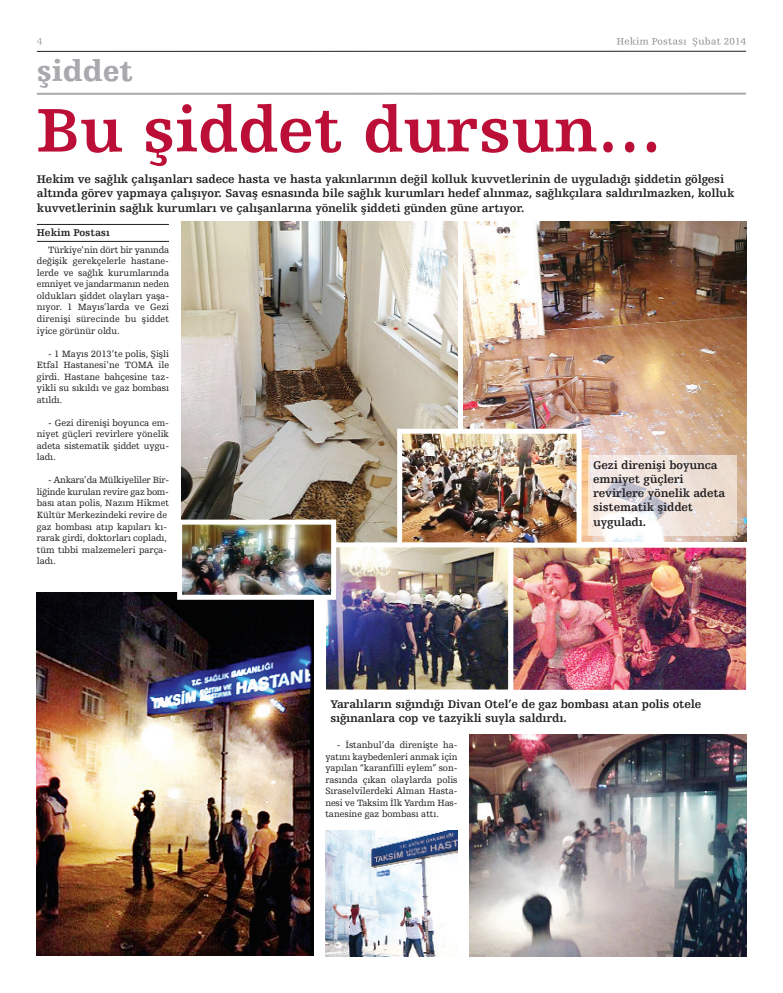
<style>
.page{position:relative;width:783px;height:993px;background:#fff}
.page>*{position:absolute;margin:0;border:0;box-sizing:border-box;transform-origin:0 0}
.t1{font:700 65px "Humanist Slabserif 712 BT";color:#bc0f38}
.t2{font:900 30px "Humanist Slabserif 712 BT";color:#a8a9ad}
.t3{font:700 11.8px/14.2px "Humanist Slabserif 712 BT";letter-spacing:-.01em;color:#231f20}
.t4{font:700 10.4px "Humanist Slabserif 712 BT";color:#231f20}
.t5{font:9.6px/11.5px "Humanist Slabserif 712 BT";letter-spacing:-.005em;color:#231f20;text-align:justify}
</style>
<div class="page">
<svg style="left:616px;top:37px;width:51px;height:8px"></svg>
<hr style="left:37px;top:93px;width:709px;height:2px;background:#a8a9ad">
<hr style="left:37px;top:51px;width:709px;height:1px;background:#231f20">
<svg style="left:37px;top:38px;width:5px;height:6px"></svg>
<hr style="left:37px;top:224px;width:132px;height:1px;background:#231f20">
<hr style="left:37px;top:241px;width:132px;height:1px;background:#231f20">
<img style="left:181px;top:221px;width:276px;height:321px">
<img style="left:463px;top:221px;width:283px;height:320px">
<img style="left:403px;top:434px;width:172px;height:107px">
<div style="left:397px;top:428px;width:184px;height:119px;border:5px solid #fff"></div>
<img style="left:514px;top:548px;width:231px;height:140px">
<div style="left:508px;top:542px;width:243px;height:152px;border:5px solid #fff"></div>
<img style="left:326px;top:548px;width:181px;height:140px">
<div style="left:320px;top:542px;width:193px;height:152px;border:5px solid #fff"></div>
<img style="left:588px;top:455px;width:148px;height:80px">
<img style="left:469px;top:734px;width:277px;height:221px">
<img style="left:325px;top:830px;width:132px;height:125px">
<img style="left:37px;top:592px;width:276px;height:363px">
<img style="left:183px;top:525px;width:147px;height:68px">
<div style="left:177px;top:519px;width:159px;height:80px;border:5px solid #fff"></div>
<h2 class="t2" style="left:37px;top:59px;width:98px">şiddet</h2>
<h1 class="t1" style="left:37px;top:104px;width:626px">Bu şiddet dursun…</h1>
<p class="t3" style="left:37px;top:173px;width:698px">Hekim ve sağlık çalışanları sadece hasta ve hasta yakınlarının değil kolluk kuvvetlerinin de uyguladığı şiddetin gölgesi altında görev yapmaya çalışıyor. Savaş esnasında bile sağlık kurumları hedef alınmaz, sağlıkçılara saldırılmazken, kolluk kuvvetlerinin sağlık kurumları ve çalışanlarına yönelik şiddeti günden güne artıyor.</p>
<p class="t4" style="left:37px;top:228px;width:74px">Hekim Postası</p>
<p class="t5" style="left:37px;top:244px;width:134px;text-indent:11px">Türkiye’nin dört bir yanında değişik gerekçelerle hastane&shy;lerde ve sağlık kurumlarında emniyet ve jandarmanın neden oldukları şiddet olayları yaşa&shy;nıyor. 1 Mayıs’larda ve Gezi direnişi sürecinde bu şiddet iyice görünür oldu.</p>
<p class="t5" style="left:37px;top:348px;width:134px;text-indent:11px">- 1 Mayıs 2013’te polis, Şişli Etfal Hastanesi’ne TOMA ile girdi. Hastane bahçesine taz&shy;yikli su sıkıldı ve gaz bombası atıldı.</p>
<p class="t5" style="left:37px;top:417px;width:134px;text-indent:11px">- Gezi direnişi boyunca em&shy;niyet güçleri revirlere yönelik adeta sistematik şiddet uygu&shy;ladı.</p>
<p class="t5" style="left:37px;top:475px;width:134px;text-align:left;text-indent:11px">- Ankara’da Mülkiyeliler Bir&shy;liğinde kurulan revire gaz bom&shy;bası atan polis, Nazım Hikmet<br>Kültür Merkezindeki revire de gaz bombası atıp kapıları kı&shy;rarak girdi, doktorları copladı, tüm tıbbi malzemeleri parça&shy;ladı.</p>
<p class="t3" style="left:593px;top:459px;width:134px">Gezi direnişi boyunca emniyet güçleri revirlere yönelik adeta sistematik şiddet uyguladı.</p>
<p class="t3" style="left:330px;top:698px;width:372px">Yaralıların sığındığı Divan Otel’e de gaz bombası atan polis otele sığınanlara cop ve tazyikli suyla saldırdı.</p>
<p class="t5" style="left:325px;top:739px;width:134px;text-indent:11px">- İstanbul’da direnişte ha&shy;yatını kaybedenleri anmak için yapılan “karanfilli eylem” son&shy;rasında çıkan olaylarda polis Sıraselvilerdeki Alman Hasta&shy;nesi ve Taksim İlk Yardım Has&shy;tanesine gaz bombası attı.</p>
</div>
